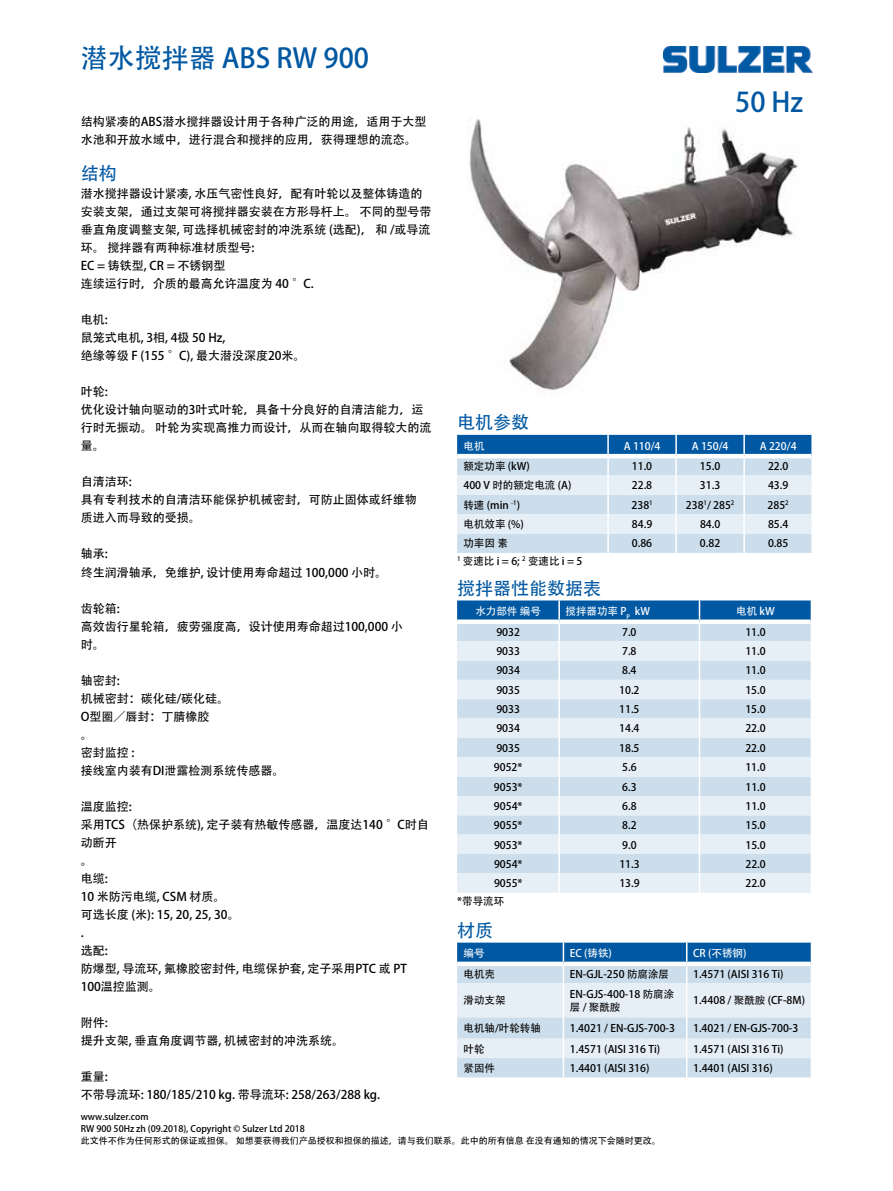
<style>
.page{position:relative;width:893px;height:1191px;background:#fff}
.page>*{position:absolute;margin:0;border:0;box-sizing:border-box;transform-origin:0 0}
.t1{font:27px "Adobe Heiti Std";color:#0058a2}
.t2{font:18px "Adobe Heiti Std";color:#0058a2}
.t3{font:12px/18px "Adobe Heiti Std";color:#000}
.t4{font:10.5px/13.5px "Adobe Heiti Std";color:#000}
.t5{font:10.5px "Adobe Heiti Std";color:#fff}
.t6{font:9px/12px "Adobe Heiti Std";color:#000}
</style>
<div class="page">
<img style="left:663px;top:46px;width:149px;height:26px">
<img style="left:468px;top:119px;width:332px;height:275px">
<svg style="left:457px;top:435px;width:355px;height:118px;background:#b6cfe4"></svg>
<svg style="left:457px;top:600px;width:355px;height:292px;background:#ccddec"></svg>
<svg style="left:457px;top:942px;width:355px;height:135px;background:#bcd3e6"></svg>
<hr style="left:563px;top:983px;width:1px;height:34px;background:#fff">
<hr style="left:686px;top:983px;width:1px;height:34px;background:#fff">
<hr style="left:811px;top:983px;width:1px;height:34px;background:#fff">
<h1 class="t1" style="left:81px;top:41px;width:290px">潜水搅拌器 ABS RW 900</h1>
<h1 class="t1" style="left:735px;top:86px;width:70px">50 Hz</h1>
<p class="t3" style="left:81px;top:113px;width:347px">结构紧凑的ABS潜水搅拌器设计用于各种广泛的用途，适用于大型水池和开放水域中，进行混合和搅拌的应用，获得理想的流态。</p>
<h2 class="t2" style="left:81px;top:163px;width:37px">结构</h2>
<p class="t3" style="left:81px;top:185px;width:352px">潜水搅拌器设计紧凑, 水压气密性良好，配有叶轮以及整体铸造的安装支架，通过支架可将搅拌器安装在方形导杆上。 不同的型号带垂直角度调整支架, 可选择机械密封的冲洗系统 (选配)， 和 /或导流环。 搅拌器有两种标准材质型号:<br>EC = 铸铁型, CR = 不锈钢型<br>连续运行时，介质的最高允许温度为 40 °C.</p>
<p class="t3" style="left:81px;top:311px;width:226px">电机:<br>鼠笼式电机, 3相, 4极 50 Hz,<br>绝缘等级 F (155 °C), 最大潜没深度20米。</p>
<p class="t3" style="left:81px;top:383px;width:352px">叶轮:<br>优化设计轴向驱动的3叶式叶轮，具备十分良好的自清洁能力，运行时无振动。 叶轮为实现高推力而设计，从而在轴向取得较大的流量。</p>
<p class="t3" style="left:81px;top:473px;width:337px">自清洁环:<br>具有专利技术的自清洁环能保护机械密封，可防止固体或纤维物质进入而导致的受损。</p>
<p class="t3" style="left:81px;top:545px;width:308px">轴承:<br>终生润滑轴承，免维护, 设计使用寿命超过 100,000 小时。</p>
<p class="t3" style="left:81px;top:599px;width:324px">齿轮箱:<br>高效齿行星轮箱，疲劳强度高，设计使用寿命超过100,000 小时。</p>
<p class="t3" style="left:81px;top:671px;width:205px">轴密封:<br>机械密封：碳化硅/碳化硅。<br>O型圈／唇封：丁腈橡胶<br>。<br>密封监控 :<br>接线室内装有DI泄露检测系统传感器。</p>
<p class="t3" style="left:81px;top:797px;width:350px">温度监控:<br>采用TCS（热保护系统), 定子装有热敏传感器，温度达140 °C时自动断开<br>。<br>电缆:<br>10 米防污电缆, CSM 材质。<br>可选长度 (米): 15, 20, 25, 30。<br>.<br>选配:<br>防爆型, 导流环, 氟橡胶密封件, 电缆保护套, 定子采用PTC 或 PT<br>100温控监测。</p>
<p class="t3" style="left:81px;top:1013px;width:265px">附件:<br>提升支架, 垂直角度调节器, 机械密封的冲洗系统。</p>
<p class="t3" style="left:81px;top:1067px;width:301px">重量:<br>不带导流环: 180/185/210 kg. 带导流环: 258/263/288 kg.</p>
<p class="t6" style="left:81px;top:1110px;width:582px">www.sulzer.com<br>RW 900 50Hz zh (09.2018), Copyright © Sulzer Ltd 2018<br>此文件不作为任何形式的保证或担保。 如想要获得我们产品授权和担保的描述，请与我们联系。此中的所有信息 在没有通知的情况下会随时更改。</p>
<h2 class="t2" style="left:457px;top:411px;width:73px">电机参数</h2>
<p class="t5" style="left:463px;top:439px;width:22px">电机</p>
<p class="t5" style="left:624px;top:439px;width:38px">A 110/4</p>
<p class="t5" style="left:692px;top:439px;width:38px">A 150/4</p>
<p class="t5" style="left:760px;top:439px;width:38px">A 220/4</p>
<p class="t4" style="left:463px;top:460px;width:68px">额定功率 (kW)</p>
<p class="t4" style="left:632px;top:460px;width:22px">11.0</p>
<p class="t4" style="left:700px;top:460px;width:22px">15.0</p>
<p class="t4" style="left:768px;top:460px;width:22px">22.0</p>
<p class="t4" style="left:463px;top:479px;width:109px">400 V 时的额定电流 (A)</p>
<p class="t4" style="left:632px;top:479px;width:22px">22.8</p>
<p class="t4" style="left:700px;top:479px;width:22px">31.3</p>
<p class="t4" style="left:768px;top:479px;width:22px">43.9</p>
<p class="t4" style="left:463px;top:498px;width:58px">转速 (min <sup>-1</sup>)</p>
<p class="t4" style="left:631px;top:498px;width:23px">238<sup>1</sup></p>
<p class="t4" style="left:686px;top:498px;width:50px">238<sup>1</sup>/ 285<sup>2</sup></p>
<p class="t4" style="left:768px;top:498px;width:23px">285<sup>2</sup></p>
<p class="t4" style="left:463px;top:518px;width:62px">电机效率 (%)</p>
<p class="t4" style="left:632px;top:518px;width:22px">84.9</p>
<p class="t4" style="left:700px;top:518px;width:22px">84.0</p>
<p class="t4" style="left:768px;top:518px;width:22px">85.4</p>
<p class="t4" style="left:463px;top:537px;width:46px">功率因 素</p>
<p class="t4" style="left:632px;top:537px;width:22px">0.86</p>
<p class="t4" style="left:700px;top:537px;width:22px">0.82</p>
<p class="t4" style="left:768px;top:537px;width:22px">0.85</p>
<p class="t4" style="left:457px;top:554px;width:127px"><sup>1</sup> 变速比 i = 6; <sup>2</sup> 变速比 i = 5</p>
<h2 class="t2" style="left:457px;top:577px;width:145px">搅拌器性能数据表</h2>
<p class="t5" style="left:475px;top:605px;width:67px">水力部件 编号</p>
<p class="t5" style="left:566px;top:605px;width:86px">搅拌器功率 P<sub>P</sub> kW</p>
<p class="t5" style="left:736px;top:605px;width:40px">电机 kW</p>
<p class="t4" style="left:496px;top:625px;width:25px">9032</p>
<p class="t4" style="left:622px;top:625px;width:16px">7.0</p>
<p class="t4" style="left:745px;top:625px;width:22px">11.0</p>
<p class="t4" style="left:496px;top:644px;width:25px">9033</p>
<p class="t4" style="left:622px;top:644px;width:16px">7.8</p>
<p class="t4" style="left:745px;top:644px;width:22px">11.0</p>
<p class="t4" style="left:496px;top:664px;width:25px">9034</p>
<p class="t4" style="left:622px;top:664px;width:16px">8.4</p>
<p class="t4" style="left:745px;top:664px;width:22px">11.0</p>
<p class="t4" style="left:496px;top:683px;width:25px">9035</p>
<p class="t4" style="left:619px;top:683px;width:22px">10.2</p>
<p class="t4" style="left:745px;top:683px;width:22px">15.0</p>
<p class="t4" style="left:496px;top:702px;width:25px">9033</p>
<p class="t4" style="left:619px;top:702px;width:22px">11.5</p>
<p class="t4" style="left:745px;top:702px;width:22px">15.0</p>
<p class="t4" style="left:496px;top:722px;width:25px">9034</p>
<p class="t4" style="left:619px;top:722px;width:22px">14.4</p>
<p class="t4" style="left:745px;top:722px;width:22px">22.0</p>
<p class="t4" style="left:496px;top:741px;width:25px">9035</p>
<p class="t4" style="left:619px;top:741px;width:22px">18.5</p>
<p class="t4" style="left:745px;top:741px;width:22px">22.0</p>
<p class="t4" style="left:494px;top:761px;width:30px">9052*</p>
<p class="t4" style="left:622px;top:761px;width:16px">5.6</p>
<p class="t4" style="left:745px;top:761px;width:22px">11.0</p>
<p class="t4" style="left:494px;top:780px;width:30px">9053*</p>
<p class="t4" style="left:622px;top:780px;width:16px">6.3</p>
<p class="t4" style="left:745px;top:780px;width:22px">11.0</p>
<p class="t4" style="left:494px;top:799px;width:30px">9054*</p>
<p class="t4" style="left:622px;top:799px;width:16px">6.8</p>
<p class="t4" style="left:745px;top:799px;width:22px">11.0</p>
<p class="t4" style="left:494px;top:819px;width:30px">9055*</p>
<p class="t4" style="left:622px;top:819px;width:16px">8.2</p>
<p class="t4" style="left:745px;top:819px;width:22px">15.0</p>
<p class="t4" style="left:494px;top:838px;width:30px">9053*</p>
<p class="t4" style="left:622px;top:838px;width:16px">9.0</p>
<p class="t4" style="left:745px;top:838px;width:22px">15.0</p>
<p class="t4" style="left:494px;top:857px;width:30px">9054*</p>
<p class="t4" style="left:619px;top:857px;width:22px">11.3</p>
<p class="t4" style="left:745px;top:857px;width:22px">22.0</p>
<p class="t4" style="left:494px;top:877px;width:30px">9055*</p>
<p class="t4" style="left:619px;top:877px;width:22px">13.9</p>
<p class="t4" style="left:745px;top:877px;width:22px">22.0</p>
<p class="t4" style="left:457px;top:894px;width:48px">*带导流环</p>
<h2 class="t2" style="left:457px;top:919px;width:37px">材质</h2>
<p class="t5" style="left:463px;top:947px;width:22px">编号</p>
<p class="t5" style="left:570px;top:947px;width:44px">EC (铸铁)</p>
<p class="t5" style="left:693px;top:947px;width:55px">CR (不锈钢)</p>
<p class="t4" style="left:463px;top:967px;width:33px">电机壳</p>
<p class="t4" style="left:570px;top:967px;width:101px">EN-GJL-250 防腐涂层</p>
<p class="t4" style="left:693px;top:967px;width:92px">1.4571 (AISI 316 Ti)</p>
<p class="t4" style="left:463px;top:994px;width:43px">滑动支架</p>
<p class="t4" style="left:570px;top:987px;width:106px">EN-GJS-400-18 防腐涂层 / 聚酰胺</p>
<p class="t4" style="left:693px;top:994px;width:113px">1.4408 / 聚酰胺 (CF-8M)</p>
<p class="t4" style="left:463px;top:1021px;width:79px">电机轴/叶轮转轴</p>
<p class="t4" style="left:570px;top:1021px;width:107px">1.4021 / EN-GJS-700-3</p>
<p class="t4" style="left:693px;top:1021px;width:107px">1.4021 / EN-GJS-700-3</p>
<p class="t4" style="left:464px;top:1042px;width:22px">叶轮</p>
<p class="t4" style="left:570px;top:1042px;width:92px">1.4571 (AISI 316 Ti)</p>
<p class="t4" style="left:693px;top:1042px;width:92px">1.4571 (AISI 316 Ti)</p>
<p class="t4" style="left:464px;top:1061px;width:33px">紧固件</p>
<p class="t4" style="left:570px;top:1061px;width:81px">1.4401 (AISI 316)</p>
<p class="t4" style="left:693px;top:1061px;width:81px">1.4401 (AISI 316)</p>
</div>
